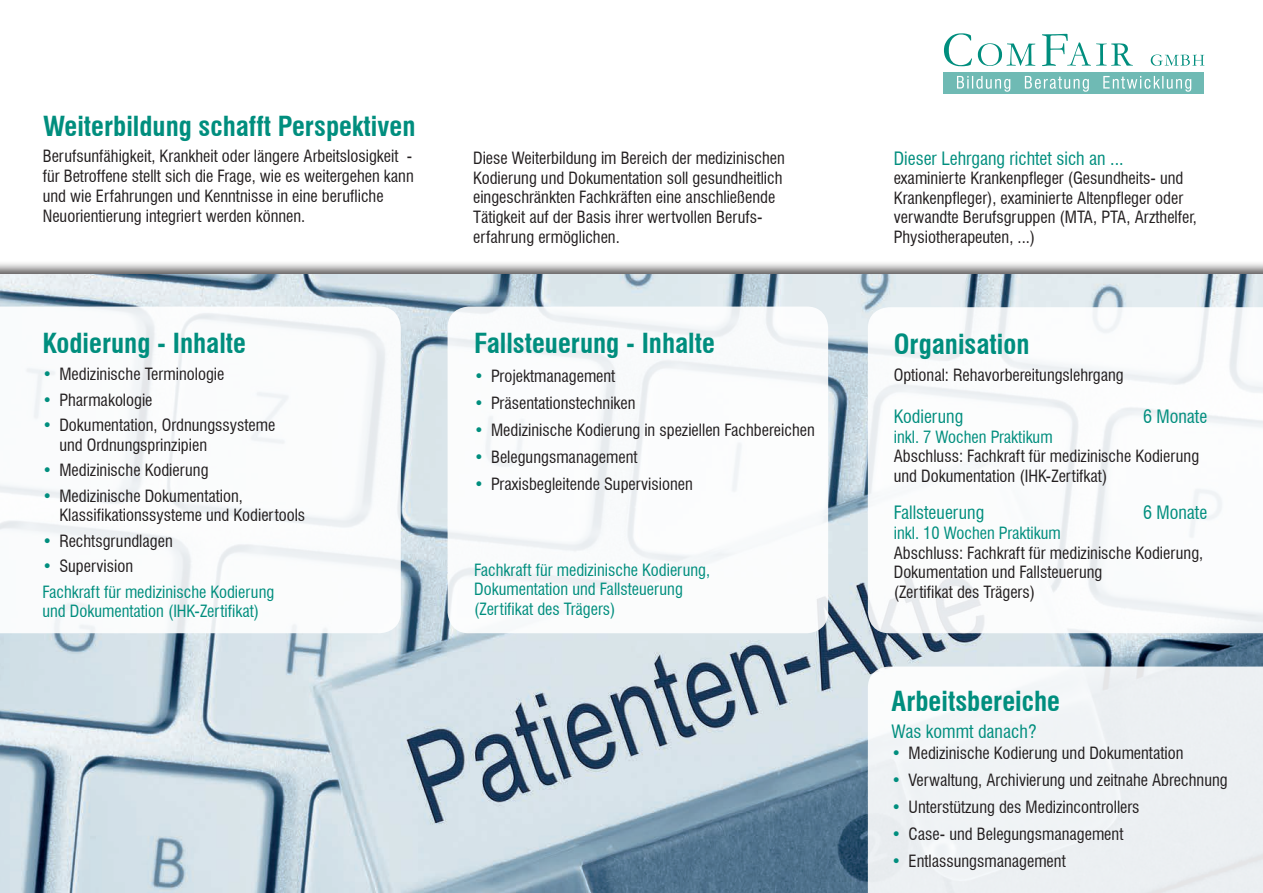
<style>
.page{position:relative;width:1263px;height:893px;background:#fff}
.page>*{position:absolute;margin:0;border:0;box-sizing:border-box;transform-origin:0 0}
.t1{font:700 condensed 27px "Swiss 721 BT";color:#008e7e}
.t2{font:condensed 18px "Swiss 721 BT";color:#008e7e}
.t3{font:condensed 16.5px/19.5px "Swiss 721 BT";color:#231f20}
.t4{font:condensed 16.5px/19.8px "Swiss 721 BT";color:#008e7e}
.s1{color:#008e7e}
.s2{color:#231f20}
</style>
<div class="page">
<div style="left:0;top:261px;width:1263px;height:632px;background:#231f20;opacity:.75"></div>
<img style="left:0;top:274px;width:1263px;height:619px">
<svg style="left:868px;top:307px;width:395px;height:326px"></svg>
<svg style="left:0;top:307px;width:401px;height:326px"></svg>
<div style="left:448px;top:307px;width:380px;height:326px;background:#fff;border-radius:21px"></div>
<div style="left:944px;top:72px;width:260px;height:22px;background:#6fbab4"></div>
<svg style="left:944px;top:33px;width:260px;height:33px"></svg>
<svg style="left:957px;top:76px;width:234px;height:16px"></svg>
<svg style="left:868px;top:666px;width:395px;height:227px;fill:#edf0f3"></svg>
<h1 class="t1" style="left:43px;top:110px;width:374px">Weiterbildung schafft Perspektiven</h1>
<p class="t3" style="left:43px;top:147px;width:372px">Berufsunfähigkeit, Krankheit oder längere Arbeitslosigkeit - für Betroffene stellt sich die Frage, wie es weitergehen kann und wie Erfahrungen und Kenntnisse in eine berufliche Neuorientierung integriert werden können.</p>
<h1 class="t1" style="left:42px;top:327px;width:205px">Kodierung - Inhalte</h1>
<p class="t3" style="left:42px;top:364px;width:184px"><span class="s1">•</span> Medizinische Terminologie</p>
<p class="t3" style="left:42px;top:390px;width:112px"><span class="s1">•</span> Pharmakologie</p>
<p class="t3" style="left:59px;top:415px;width:217px;text-indent:-17px"><span class="s1">•</span> Dokumentation, Ordnungssysteme und Ordnungsprinzipien</p>
<p class="t3" style="left:42px;top:460px;width:168px"><span class="s1">•</span> Medizinische Kodierung</p>
<p class="t3" style="left:59px;top:486px;width:247px;text-indent:-17px"><span class="s1">•</span> Medizinische Dokumentation,<br>Klassifikationssysteme und Kodiertools</p>
<p class="t3" style="left:42px;top:531px;width:132px"><span class="s1">•</span> Rechtsgrundlagen</p>
<p class="t4" style="left:42px;top:553px;width:233px;line-height:25.5px">• <span class="s2">Supervision<br></span>Fachkraft für medizinische Kodierung</p>
<p class="t4" style="left:42px;top:601px;width:218px">und Dokumentation (IHK-Zertifikat)</p>
<p class="t3" style="left:473px;top:148px;width:313px">Diese Weiterbildung im Bereich der medizinischen Kodierung und Dokumentation soll gesundheitlich eingeschränkten Fachkräften eine anschließende Tätigkeit auf der Basis ihrer wertvollen Berufs&shy;erfahrung ermöglichen.</p>
<p class="t2" style="left:894px;top:147px;width:231px">Dieser Lehrgang richtet sich an ...</p>
<p class="t3" style="left:894px;top:168px;width:305px">examinierte Krankenpfleger (Gesundheits- und Krankenpfleger), examinierte Altenpfleger oder verwandte Berufsgruppen (MTA, PTA, Arzthelfer, Physiotherapeuten, ...)</p>
<h1 class="t1" style="left:474px;top:327px;width:242px">Fallsteuerung - Inhalte</h1>
<p class="t3" style="left:474px;top:366px;width:143px"><span class="s1">•</span> Projektmanagement</p>
<p class="t3" style="left:474px;top:393px;width:163px"><span class="s1">•</span> Präsentationstechniken</p>
<p class="t3" style="left:474px;top:420px;width:342px"><span class="s1">•</span> Medizinische Kodierung in speziellen Fachbereichen</p>
<p class="t3" style="left:474px;top:447px;width:165px"><span class="s1">•</span> Belegungsmanagement</p>
<p class="t3" style="left:474px;top:474px;width:220px"><span class="s1">•</span> Praxisbegleitende Supervisionen</p>
<p class="t4" style="left:474px;top:560px;width:238px">Fachkraft für medizinische Kodierung,<br>Dokumentation und Fallsteuerung (Zertifikat des Trägers)</p>
<h1 class="t1" style="left:894px;top:328px;width:137px">Organisation</h1>
<p class="t3" style="left:894px;top:366px;width:232px">Optional: Rehavorbereitungslehrgang</p>
<p class="t2" style="left:894px;top:406px;width:71px">Kodierung</p>
<p class="t2" style="left:1143px;top:406px;width:66px">6 Monate</p>
<p class="t4" style="left:894px;top:427px;width:160px">inkl. 7 Wochen Praktikum</p>
<p class="t3" style="left:894px;top:447px;width:307px">Abschluss: Fachkraft für medizinische Kodierung und Dokumentation (IHK-Zertifkat)</p>
<p class="t2" style="left:894px;top:502px;width:92px">Fallsteuerung</p>
<p class="t2" style="left:1143px;top:502px;width:66px">6 Monate</p>
<p class="t4" style="left:894px;top:523px;width:169px">inkl. 10 Wochen Praktikum</p>
<p class="t3" style="left:894px;top:543px;width:311px">Abschluss: Fachkraft für medizinische Kodierung,<br>Dokumentation und Fallsteuerung<br>(Zertifikat des Trägers)</p>
<h1 class="t1" style="left:891px;top:685px;width:170px">Arbeitsbereiche</h1>
<p class="t2" style="left:891px;top:720px;width:147px">Was kommt danach?</p>
<p class="t3" style="left:891px;top:743px;width:293px"><span class="s1">•</span> Medizinische Kodierung und Dokumentation</p>
<p class="t3" style="left:891px;top:770px;width:338px"><span class="s1">•</span> Verwaltung, Archivierung und zeitnahe Abrechnung</p>
<p class="t3" style="left:891px;top:797px;width:249px"><span class="s1">•</span> Unterstützung des Medizincontrollers</p>
<p class="t3" style="left:891px;top:824px;width:233px"><span class="s1">•</span> Case- und Belegungsmanagement</p>
<p class="t3" style="left:891px;top:851px;width:176px"><span class="s1">•</span> Entlassungsmanagement</p>
</div>
